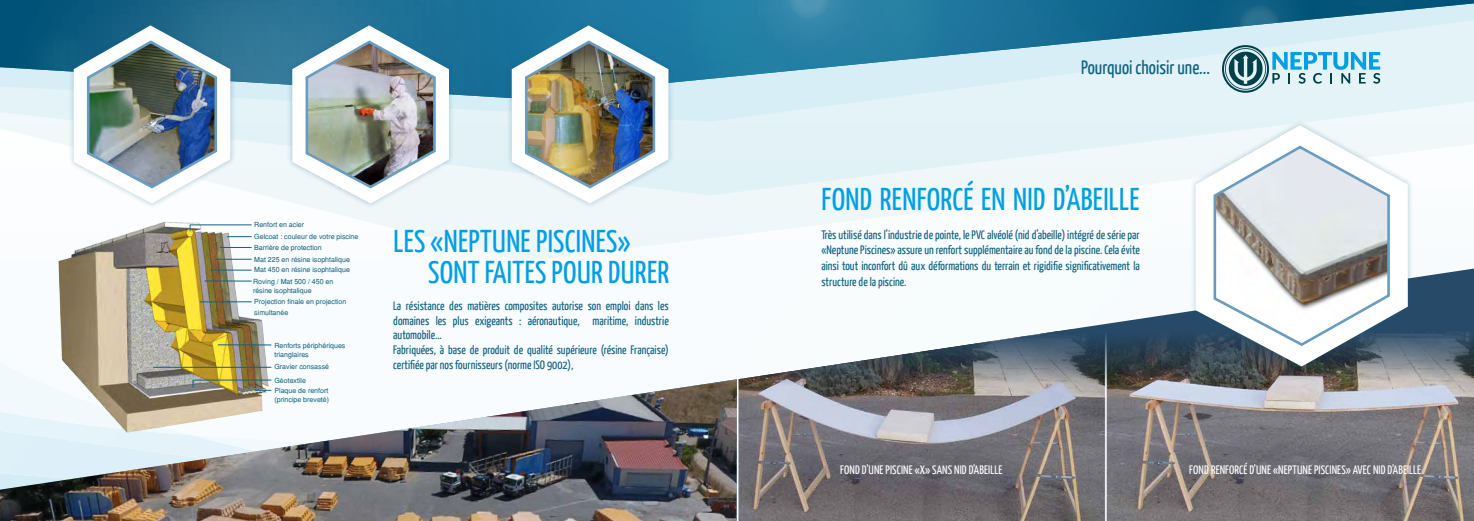
<style>
.page{position:relative;width:1474px;height:521px;background:#fff}
.page>*{position:absolute;margin:0;border:0;box-sizing:border-box;transform-origin:0 0}
.t1{font:31.5px/31.5px "Yanone Kaffeesatz";letter-spacing:.01em;color:#009fe3}
.t2{font:19.25px "Yanone Kaffeesatz";color:#116280}
.t3{font:12.25px/14.7px "Yanone Kaffeesatz";color:#116280}
.t4{font:12.25px "Yanone Kaffeesatz";letter-spacing:.01em;color:#fff}
.t5{font:7px/8.8px "Helvetica";color:#116280}
</style>
<div class="page">
<svg style="left:165px;top:195px;width:548px;height:66px;fill:#eff7f9"></svg>
<svg style="left:236px;top:122px;width:953px;height:73px;fill:#e2f2f7"></svg>
<svg style="left:0;top:98px;width:1473px;height:24px;background:#e2f2f7"></svg>
<img style="left:0;top:0;width:1455px;height:98px">
<img style="left:277px;top:0;width:1085px;height:98px">
<svg style="left:585px;top:3px;width:13px;height:13px"></svg>
<svg style="left:1238px;top:5px;width:41px;height:41px"></svg>
<svg style="left:789px;top:0;width:41px;height:19px"></svg>
<img style="left:58px;top:222px;width:211px;height:47px">
<hr style="left:190px;top:224px;width:62px;height:1px;background:#116280">
<svg style="left:227px;top:236px;width:25px;height:1px"></svg>
<hr style="left:220px;top:247px;width:32px;height:1px;background:#116280">
<hr style="left:215px;top:259px;width:37px;height:1px;background:#116280">
<div style="left:68px;top:20px;width:168px;height:189px;background:#116280;opacity:.3"></div>
<img style="left:74px;top:25px;width:156px;height:178px">
<div style="left:286px;top:20px;width:168px;height:189px;background:#116280;opacity:.3"></div>
<img style="left:292px;top:25px;width:157px;height:178px">
<div style="left:506px;top:20px;width:168px;height:189px;background:#116280;opacity:.3"></div>
<img style="left:512px;top:25px;width:156px;height:178px">
<svg style="left:0;top:269px;width:1473px;height:110px"></svg>
<img style="left:736px;top:331px;width:737px;height:190px">
<img style="left:761px;top:329px;width:712px;height:109px">
<div style="left:1189px;top:120px;width:224px;height:251px;background:#116280;opacity:.3"></div>
<svg style="left:1195px;top:125px;width:212px;height:241px"></svg>
<svg style="left:1211px;top:144px;width:180px;height:204px"></svg>
<hr style="left:736px;top:379px;width:2px;height:142px;background:#fff">
<img style="left:0;top:379px;width:737px;height:142px">
<svg style="left:1221px;top:45px;width:159px;height:48px;background:#9cc8d6"></svg>
<p class="t5" style="left:254px;top:218px;width:106px;line-height:11.8px">Renfort en acier<br>Gelcoat : couleur de votre piscine</p>
<p class="t5" style="left:254px;top:241px;width:97px;line-height:11.6px">Barrière de protection<br>Mat 225 en résine isophtalique</p>
<p class="t5" style="left:253px;top:264px;width:98px;line-height:12px">Mat 450 en résine isophtalique<br>Roving / Mat 500 / 450 en</p>
<p class="t5" style="left:253px;top:285px;width:95px;line-height:11.4px">résine isophtalique<br>Projection finale en projection</p>
<p class="t5" style="left:254px;top:308px;width:35px">simultanée</p>
<p class="t5" style="left:274px;top:341px;width:72px">Renforts périphériques trianglaires</p>
<p class="t5" style="left:274px;top:360px;width:56px;line-height:13.6px">Gravier consassé<br>Géotextile</p>
<p class="t5" style="left:274px;top:386px;width:56px">Plaque de renfort (principe breveté)</p>
<h1 class="t1" style="left:428px;top:224px;width:242px;text-indent:-35px">LES «NEPTUNE PISCINES»<br>SONT FAITES POUR DURER</h1>
<p class="t3" style="left:393px;top:298px;width:277px">La résistance des matières composites autorise son emploi dans les domaines les plus exigeants : aéronautique, maritime, industrie automobile...<br>Fabriquées, à base de produit de qualité supérieure (résine Française) certifiée par nos fournisseurs (norme ISO 9002),</p>
<h2 class="t2" style="left:1081px;top:56px;width:130px">Pourquoi choisir une...</h2>
<h1 class="t1" style="left:821px;top:183px;width:320px">FOND RENFORCÉ EN NID D’ABEILLE</h1>
<p class="t3" style="left:821px;top:226px;width:320px;line-height:15.8px;text-align:justify">Très utilisé dans l’industrie de pointe, le PVC alvéolé (nid d’abeille) intégré de série par «Neptune Piscines» assure un renfort supplémentaire au fond de la piscine. Cela évite ainsi tout inconfort dû aux déformations du terrain et rigidifie significativement la structure de la piscine.</p>
<p class="t4" style="left:840px;top:462px;width:164px">FOND D’UNE PISCINE «X» SANS NID D’ABEILLE</p>
<p class="t4" style="left:1189px;top:462px;width:233px">FOND RENFORCÉ D’UNE «NEPTUNE PISCINES» AVEC NID D’ABEILLE</p>
</div>
